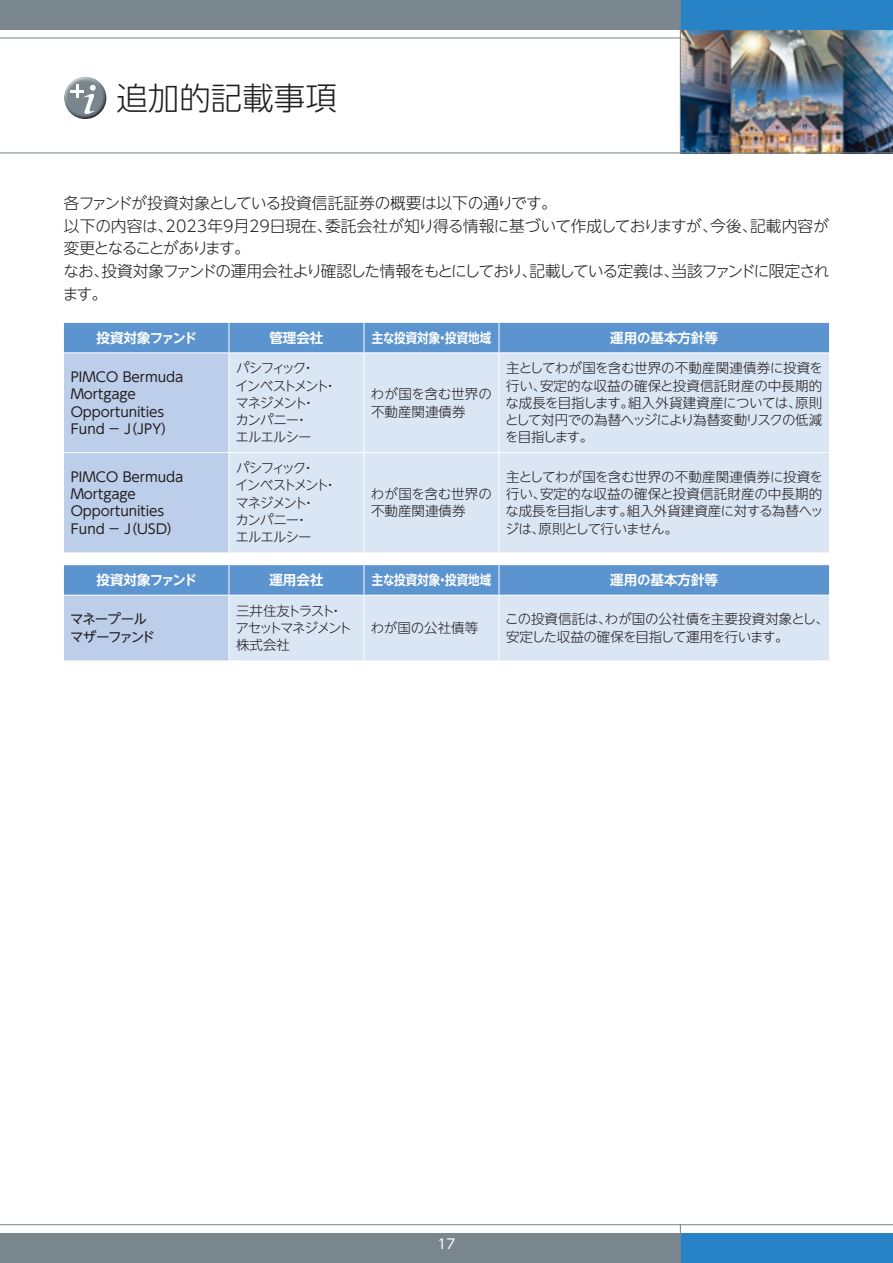
<style>
.page{position:relative;width:893px;height:1263px;background:#fff}
.page>*{position:absolute;margin:0;border:0;box-sizing:border-box;transform-origin:0 0}
.t1{font:300 31.5px "UD Shin Go NT Pro";color:#231f20}
.t2{font:300 15.75px/22.5px "UD Shin Go NT Pro";letter-spacing:-.04em;color:#231f20}
.t3{font:300 13.5px/17.2px "UD Shin Go NT Pro";letter-spacing:-.04em;color:#231f20;text-align:justify}
.t4{font:300 13.5px/17.2px "UD Shin Go NT Pro";letter-spacing:-.095em;color:#231f20}
.t5{font:13.5px/17.2px "UD Shin Go NT Pro";color:#231f20}
.t6{font:300 13.5px/17.2px "UD Shin Go NT Pro";letter-spacing:-.015em;color:#231f20}
.t7{font:300 13.5px/17.2px "UD Shin Go NT Pro";color:#231f20}
.t8{font:700 13.5px "UD Shin Go NT Pro De";color:#fff}
.t9{font:700 13.5px "UD Shin Go NT Pro De";color:#fff;scale:.85 1}
.t10{font:700 13.5px "UD Shin Go NT Pro De";letter-spacing:-.055em;color:#fff}
.t11{font:13.5px/17.2px "UD Shin Go NT Pro";letter-spacing:-.075em;color:#231f20}
.t12{font:13.5px "UD Shin Go NT Pro";color:#fff}
</style>
<div class="page">
<hr style="left:0;top:37px;width:893px;height:1px;background:#7a868d">
<img style="left:681px;top:30px;width:212px;height:122px">
<div style="left:0;top:0;width:680px;height:30px;background:#7a868d"></div>
<div style="left:0;top:1233px;width:680px;height:30px;background:#7a868d"></div>
<hr style="left:0;top:1224px;width:893px;height:1px;background:#7a868d">
<div style="left:680px;top:0;width:213px;height:30px;background:#2783c5"></div>
<div style="left:680px;top:1233px;width:213px;height:30px;background:#2783c5"></div>
<hr style="left:680px;top:1224px;width:1px;height:39px;background:#7a868d">
<hr style="left:0;top:152px;width:893px;height:1px;background:#7a868d">
<hr style="left:680px;top:0;width:1px;height:153px;background:#7a868d">
<div style="left:64px;top:76px;width:43px;height:34px;background:#fff;opacity:.75"></div>
<div style="left:64px;top:83px;width:44px;height:38px;background:#231f20;opacity:.75"></div>
<div style="left:64px;top:323px;width:765px;height:29px;background:#5b94cf"></div>
<svg style="left:64px;top:353px;width:165px;height:307px;fill:#bccee9"></svg>
<svg style="left:230px;top:353px;width:599px;height:307px;fill:#dbe6f4"></svg>
<svg style="left:229px;top:323px;width:1px;height:29px"></svg>
<svg style="left:499px;top:323px;width:1px;height:29px"></svg>
<hr style="left:499px;top:353px;width:1px;height:99px;background:#fff">
<hr style="left:64px;top:452px;width:165px;height:1px;background:#fff">
<hr style="left:229px;top:452px;width:135px;height:1px;background:#fff">
<hr style="left:364px;top:452px;width:135px;height:1px;background:#fff">
<hr style="left:499px;top:452px;width:330px;height:1px;background:#fff">
<hr style="left:499px;top:453px;width:1px;height:99px;background:#fff">
<svg style="left:499px;top:552px;width:1px;height:13px"></svg>
<hr style="left:499px;top:565px;width:1px;height:30px;background:#fff">
<hr style="left:64px;top:595px;width:165px;height:1px;background:#fff">
<hr style="left:229px;top:595px;width:135px;height:1px;background:#fff">
<hr style="left:364px;top:595px;width:135px;height:1px;background:#fff">
<hr style="left:499px;top:595px;width:330px;height:1px;background:#fff">
<hr style="left:499px;top:595px;width:1px;height:65px;background:#fff">
<svg style="left:364px;top:323px;width:1px;height:29px"></svg>
<hr style="left:364px;top:353px;width:1px;height:99px;background:#fff">
<hr style="left:364px;top:453px;width:1px;height:99px;background:#fff">
<svg style="left:364px;top:552px;width:1px;height:13px"></svg>
<hr style="left:364px;top:565px;width:1px;height:30px;background:#fff">
<hr style="left:364px;top:595px;width:1px;height:65px;background:#fff">
<h1 class="t1" style="left:116px;top:72px;width:222px">追加的記載事項</h1>
<p class="t2" style="left:63px;top:192px;width:768px">各ファンドが投資対象としている投資信託証券の概要は以下の通りです。<br>以下の内容は、2023年9月29日現在、委託会社が知り得る情報に基づいて作成しておりますが、今後、記載内容が変更となることがあります。<br>なお、投資対象ファンドの運用会社より確認した情報をもとにしており、記載している定義は、当該ファンドに限定されます。</p>
<p class="t10" style="left:97px;top:327px;width:102px">投資対象ファンド</p>
<p class="t8" style="left:269px;top:327px;width:55px">管理会社</p>
<p class="t9" style="left:372px;top:327px;width:142px">主な投資対象・投資地域</p>
<p class="t8" style="left:610px;top:327px;width:109px">運用の基本方針等</p>
<p class="t5" style="left:68px;top:368px;width:117px">ＰＩＭＣＯ Bermuda<br>Mortgage<br>Opportunities<br>Fund － Ｊ（ＪＰＹ）</p>
<p class="t4" style="left:235px;top:359px;width:103px">パシフィック・<br>インベストメント・マネジメント・<br>カンパニー・<br>エルエルシー</p>
<p class="t3" style="left:505px;top:359px;width:320px">主としてわが国を含む世界の不動産関連債券に投資を行い、安定的な収益の確保と投資信託財産の中長期的な成長を目指します。組入外貨建資産については、原則として対円での為替ヘッジにより為替変動リスクの低減を目指します。</p>
<p class="t7" style="left:371px;top:385px;width:123px">わが国を含む世界の不動産関連債券</p>
<p class="t5" style="left:68px;top:468px;width:117px">ＰＩＭＣＯ Bermuda<br>Mortgage<br>Opportunities<br>Fund － Ｊ（ＵＳＤ）</p>
<p class="t4" style="left:235px;top:459px;width:103px">パシフィック・<br>インベストメント・マネジメント・<br>カンパニー・<br>エルエルシー</p>
<p class="t7" style="left:371px;top:485px;width:123px">わが国を含む世界の不動産関連債券</p>
<p class="t3" style="left:506px;top:468px;width:320px">主としてわが国を含む世界の不動産関連債券に投資を行い、安定的な収益の確保と投資信託財産の中長期的な成長を目指します。組入外貨建資産に対する為替ヘッジは、原則として行いません。</p>
<p class="t10" style="left:97px;top:569px;width:102px">投資対象ファンド</p>
<p class="t8" style="left:269px;top:569px;width:55px">運用会社</p>
<p class="t9" style="left:372px;top:569px;width:142px">主な投資対象・投資地域</p>
<p class="t8" style="left:610px;top:569px;width:109px">運用の基本方針等</p>
<p class="t11" style="left:70px;top:610px;width:86px">マネープールマザーファンド</p>
<p class="t4" style="left:236px;top:601px;width:118px">三井住友トラスト・アセットマネジメント株式会社</p>
<p class="t7" style="left:371px;top:619px;width:109px">わが国の公社債等</p>
<p class="t6" style="left:505px;top:610px;width:325px">この投資信託は、わが国の公社債を主要投資対象とし、安定した収益の確保を目指して運用を行います。</p>
<p class="t12" style="left:438px;top:1233px;width:19px">17</p>
</div>
